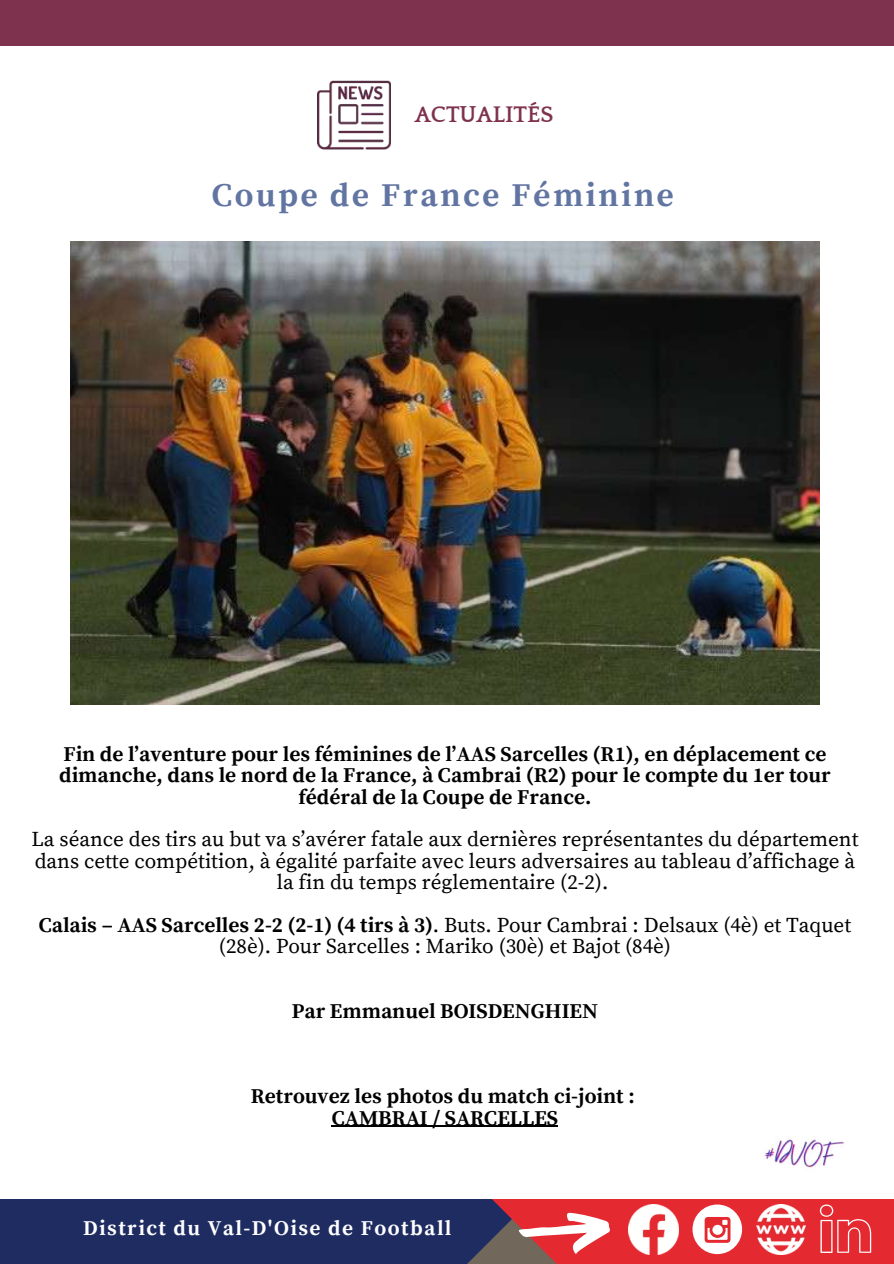
<style>
.page{position:relative;width:894px;height:1264px;background:#fff}
.page>*{position:absolute;margin:0;border:0;box-sizing:border-box;transform-origin:0 0}
.t1{font:700 33px "Source Serif Pro";letter-spacing:.07em;color:#6275a2}
.t2{font:700 23.25px "Quattrocento";color:#7f324e}
.t3{font:21px/21.5px "Source Serif Pro";color:#000;text-align:center}
.t4{font:700 21px/21.5px "Source Serif Pro";color:#000;text-align:center}
.t5{font:700 21px "Source Serif Pro";letter-spacing:.07em;color:#fff}
.s1{font-weight:700}
</style>
<div class="page">
<div style="left:1px;top:1194px;width:892px;height:69px;background:#1f2c62"></div>
<div style="left:798px;top:1198px;width:95px;height:65px;background:#e52930"></div>
<div style="left:0;top:45px;width:893px;height:1153px;background:#fff"></div>
<div style="left:0;top:0;width:893px;height:45px;background:#7f324e"></div>
<img style="left:798px;top:1204px;width:7px;height:49px">
<img style="left:317px;top:80px;width:73px;height:70px">
<svg style="left:819px;top:1204px;width:51px;height:48px;background:#e8454b"></svg>
<svg style="left:293px;top:1198px;width:505px;height:65px"></svg>
<img style="left:70px;top:242px;width:749px;height:462px">
<img style="left:764px;top:1137px;width:79px;height:31px">
<hr style="left:332px;top:1125px;width:226px;height:1px;background:#000">
<p class="t2" style="left:414px;top:102px;width:140px">ACTUALITÉS</p>
<h1 class="t1" style="left:212px;top:175px;width:463px">Coupe de France Féminine</h1>
<p class="t4" style="left:59px;top:744px;width:772px">Fin de l’aventure pour les féminines de l’AAS Sarcelles (R1), en déplacement ce dimanche, dans le nord de la France, à Cambrai (R2) pour le compte du 1er tour fédéral de la Coupe de France.</p>
<p class="t3" style="left:31px;top:829px;width:828px">La séance des tirs au but va s’avérer fatale aux dernières représentantes du département dans cette compétition, à égalité parfaite avec leurs adversaires au tableau d’affichage à la fin du temps réglementaire (2-2).</p>
<p class="t3" style="left:39px;top:915px;width:813px"><span class="s1">Calais – AAS Sarcelles 2-2 (2-1) (4 tirs à 3)</span>. Buts. Pour Cambrai : Delsaux (4è) et Taquet (28è). Pour Sarcelles : Mariko (30è) et Bajot (84è)</p>
<p class="t4" style="left:292px;top:1000px;width:308px">Par Emmanuel BOISDENGHIEN</p>
<p class="t4" style="left:251px;top:1086px;width:385px">Retrouvez les photos du match ci-joint :<br>CAMBRAI / SARCELLES</p>
<p class="t5" style="left:83px;top:1215px;width:370px">District du Val-D'Oise de Football</p>
</div>
